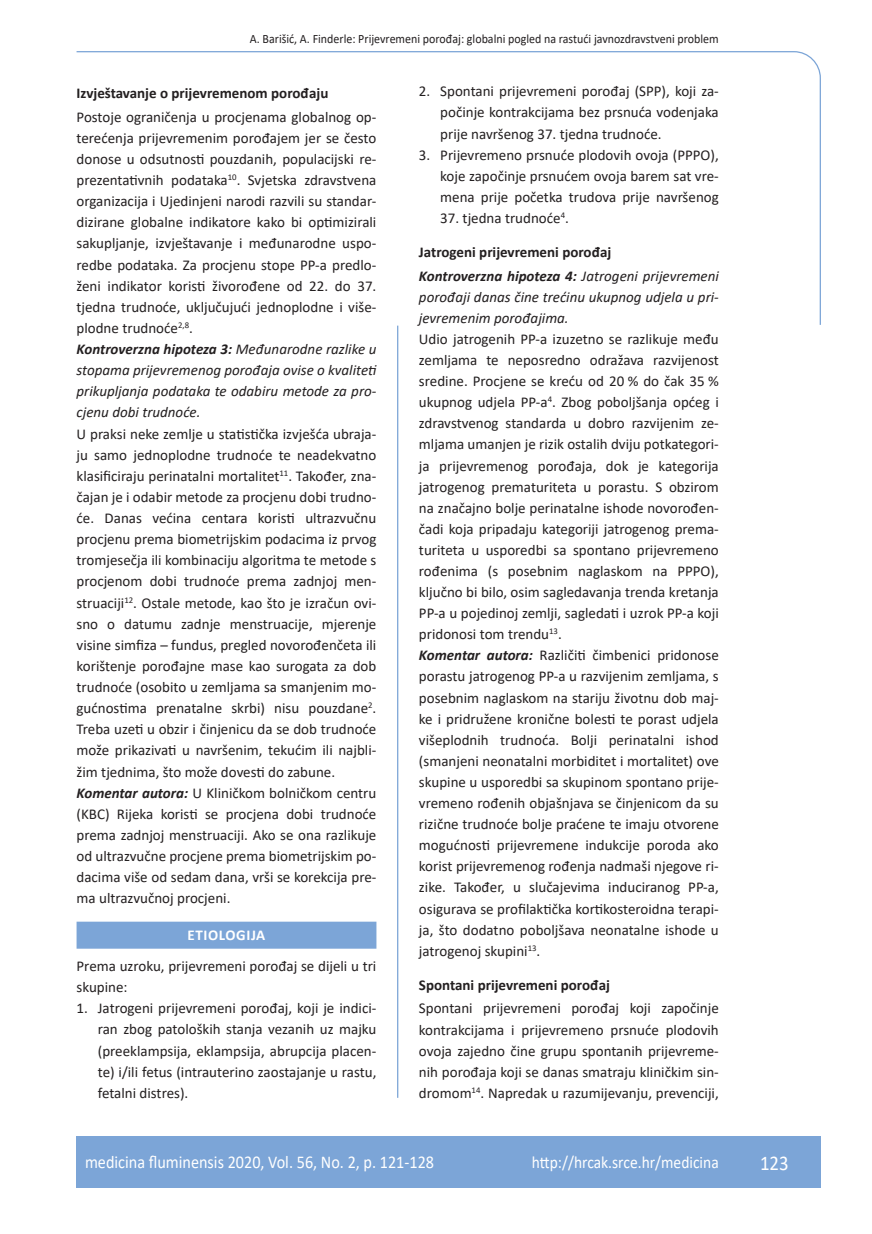
<style>
.page{position:relative;width:872px;height:1234px;background:#fff}
.page>*{position:absolute;margin:0;border:0;box-sizing:border-box;transform-origin:0 0}
.t1{font:21px "Calibri";color:#fff;scale:.9 1}
.t2{font:18px "Calibri";color:#fff;scale:.9 1}
.t3{font:17.25px "Calibri";color:#fff;scale:.9 1}
.osnovni_tekst{font:15px/21.1px "Calibri";color:#231f20;text-align:justify}
.osnovni_tekst-2{font:italic 15px/21.1px "Calibri";color:#231f20;text-align:justify}
.podnaslov{font:700 15px "Calibri";color:#231f20}
.naslov_ruler{font:700 15px "Calibri";letter-spacing:.04em;color:#fff}
.glava{font:12.75px "Calibri";color:#231f20;scale:.94 1}
.s1{font-weight:700}
.s2{font-weight:700;font-style:italic}
</style>
<div class="page">
<svg style="left:76px;top:51px;width:745px;height:275px"></svg>
<hr style="left:397px;top:325px;width:1px;height:772px;background:#7ca5d7">
<div style="left:77px;top:1135px;width:744px;height:51px;background:#7ca5d7"></div>
<div style="left:77px;top:921px;width:299px;height:27px;background:#7ca5d7"></div>
<p class="glava" style="left:250px;top:29px;width:500px">A. Barišić, A. Finderle: Prijevremeni porođaj: globalni pogled na rastući javnozdravstveni problem</p>
<p class="podnaslov" style="left:77px;top:82px;width:253px">Izvještavanje o prijevremenom porođaju</p>
<p class="osnovni_tekst" style="left:77px;top:106px;width:301px">Postoje ograničenja u procjenama globalnog op&shy;terećenja prijevremenim porođajem jer se često donose u odsutnosti pouzdanih, populacijski re&shy;prezentativnih podataka<sup>10</sup>. Svjetska zdravstvena organizacija i Ujedinjeni narodi razvili su standar&shy;dizirane globalne indikatore kako bi optimizirali sakupljanje, izvještavanje i međunarodne uspo&shy;redbe podataka. Za procjenu stope PP-a predlo&shy;ženi indikator koristi živorođene od 22. do 37. tjedna trudnoće, uključujući jednoplodne i više&shy;plodne trudnoće<sup>2,8</sup>.</p>
<p class="osnovni_tekst-2" style="left:77px;top:338px;width:301px"><span class="s1">Kontroverzna hipoteza 3:</span> Međunarodne razlike u stopama prijevremenog porođaja ovise o kvaliteti prikupljanja podataka te odabiru metode za pro&shy;cjenu dobi trudnoće.</p>
<p class="osnovni_tekst" style="left:77px;top:422px;width:301px">U praksi neke zemlje u statistička izvješća ubraja&shy;ju samo jednoplodne trudnoće te neadekvatno klasificiraju perinatalni mortalitet<sup>11</sup>. Također, zna&shy;čajan je i odabir metode za procjenu dobi trudno&shy;će. Danas većina centara koristi ultrazvučnu procjenu prema biometrijskim podacima iz prvog tromjesečja ili kombinaciju algoritma te metode s procjenom dobi trudnoće prema zadnjoj men&shy;struaciji<sup>12</sup>. Ostale metode, kao što je izračun ovi&shy;sno o datumu zadnje menstruacije, mjerenje visine simfiza – fundus, pregled novorođenčeta ili korištenje porođajne mase kao surogata za dob trudnoće (osobito u zemljama sa smanjenim mo&shy;gućnostima prenatalne skrbi) nisu pouzdane<sup>2</sup>.<br>Treba uzeti u obzir i činjenicu da se dob trudnoće može prikazivati u navršenim, tekućim ili najbli&shy;žim tjednima, što može dovesti do zabune.</p>
<p class="osnovni_tekst" style="left:77px;top:781px;width:301px"><span class="s2">Komentar autora:</span> U Kliničkom bolničkom centru (KBC) Rijeka koristi se procjena dobi trudnoće prema zadnjoj menstruaciji. Ako se ona razlikuje od ultrazvučne procjene prema biometrijskim po&shy;dacima više od sedam dana, vrši se korekcija pre&shy;ma ultrazvučnoj procjeni.</p>
<p class="naslov_ruler" style="left:188px;top:924px;width:79px">ETIOLOGIJA</p>
<p class="osnovni_tekst" style="left:77px;top:954px;width:301px">Prema uzroku, prijevremeni porođaj se dijeli u tri skupine:</p>
<p class="osnovni_tekst" style="left:98px;top:997px;width:280px;text-indent:-21px">1. Jatrogeni prijevremeni porođaj, koji je indici&shy;ran zbog patoloških stanja vezanih uz majku (preeklampsija, eklampsija, abrupcija placen&shy;te) i/ili fetus (intrauterino zaostajanje u rastu, fetalni distres).</p>
<p class="osnovni_tekst" style="left:440px;top:80px;width:280px;text-indent:-21px">2. Spontani prijevremeni porođaj (SPP), koji za&shy;počinje kontrakcijama bez prsnuća vodenjaka prije navršenog 37. tjedna trudnoće.</p>
<p class="osnovni_tekst" style="left:440px;top:144px;width:280px;text-indent:-21px">3. Prijevremeno prsnuće plodovih ovoja (PPPO), koje započinje prsnućem ovoja barem sat vre&shy;mena prije početka trudova prije navršenog</p>
<p class="osnovni_tekst" style="left:440px;top:207px;width:130px">37. tjedna trudnoće<sup>4</sup>.</p>
<p class="podnaslov" style="left:419px;top:241px;width:194px">Jatrogeni prijevremeni porođaj</p>
<p class="osnovni_tekst-2" style="left:419px;top:264px;width:301px"><span class="s1">Kontroverzna hipoteza 4:</span> Jatrogeni prijevremeni porođaji danas čine trećinu ukupnog udjela u pri&shy;jevremenim porođajima.</p>
<p class="osnovni_tekst" style="left:419px;top:328px;width:301px">Udio jatrogenih PP-a izuzetno se razlikuje među zemljama te neposredno odražava razvijenost sredine. Procjene se kreću od 20 % do čak 35 % ukupnog udjela PP-a<sup>4</sup>. Zbog poboljšanja općeg i zdravstvenog standarda u dobro razvijenim ze&shy;mljama umanjen je rizik ostalih dviju potkategori&shy;ja prijevremenog porođaja, dok je kategorija jatrogenog prematuriteta u porastu. S obzirom na značajno bolje perinatalne ishode novorođen&shy;čadi koja pripadaju kategoriji jatrogenog prema&shy;turiteta u usporedbi sa spontano prijevremeno rođenima (s posebnim naglaskom na PPPO), ključno bi bilo, osim sagledavanja trenda kretanja PP-a u pojedinoj zemlji, sagledati i uzrok PP-a koji pridonosi tom trendu<sup>13</sup>.</p>
<p class="osnovni_tekst" style="left:419px;top:644px;width:301px"><span class="s2">Komentar autora:</span> Različiti čimbenici pridonose porastu jatrogenog PP-a u razvijenim zemljama, s posebnim naglaskom na stariju životnu dob maj&shy;ke i pridružene kronične bolesti te porast udjela višeplodnih trudnoća. Bolji perinatalni ishod (smanjeni neonatalni morbiditet i mortalitet) ove skupine u usporedbi sa skupinom spontano prije&shy;vremeno rođenih objašnjava se činjenicom da su rizične trudnoće bolje praćene te imaju otvorene mogućnosti prijevremene indukcije poroda ako korist prijevremenog rođenja nadmaši njegove ri&shy;zike. Također, u slučajevima induciranog PP-a, osigurava se profilaktička kortikosteroidna terapi&shy;ja, što dodatno poboljšava neonatalne ishode u jatrogenoj skupini<sup>13</sup>.</p>
<p class="podnaslov" style="left:419px;top:973px;width:192px">Spontani prijevremeni porođaj</p>
<p class="osnovni_tekst" style="left:419px;top:997px;width:301px">Spontani prijevremeni porođaj koji započinje kontrakcijama i prijevremeno prsnuće plodovih ovoja zajedno čine grupu spontanih prijevreme&shy;nih porođaja koji se danas smatraju kliničkim sin&shy;dromom<sup>14</sup>. Napredak u razumijevanju, prevenciji,</p>
<p class="t2" style="left:85px;top:1149px;width:389px">medicina fluminensis 2020, Vol. 56, No. 2, p. 121-128</p>
<p class="t3" style="left:532px;top:1150px;width:209px">http://hrcak.srce.hr/medicina</p>
<p class="t1" style="left:760px;top:1147px;width:33px">123</p>
</div>
